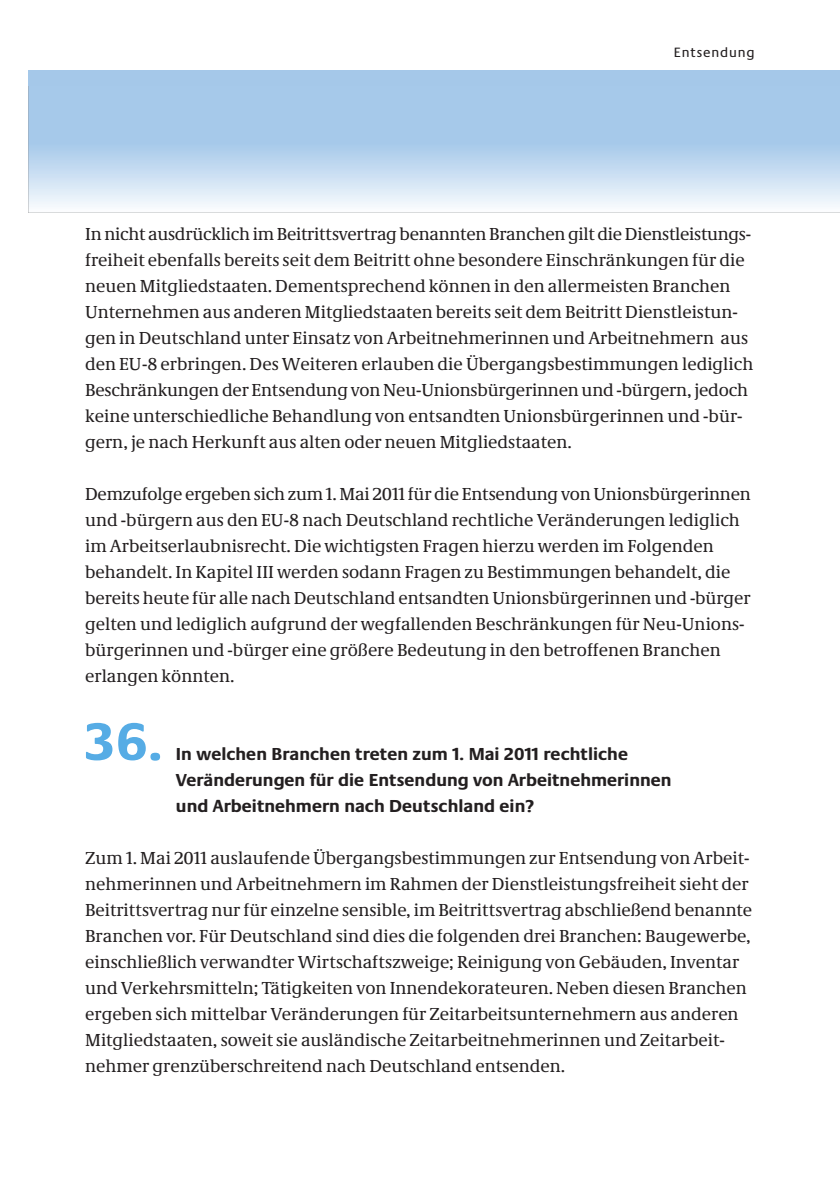
<style>
.page{position:relative;width:840px;height:1191px;background:#fff}
.page>*{position:absolute;margin:0;border:0;box-sizing:border-box;transform-origin:0 0}
.t1{font:700 55px "Neue Praxis";color:#56ace5}
.t2{font:18px/26px "Neue Demos";color:#231f20}
.t3{font:700 18px/26px "Neue Praxis";color:#231f20}
.t4{font:14px "Neue Praxis";letter-spacing:.06em;color:#231f20}
</style>
<div class="page">
<svg style="left:28px;top:85px;width:811px;height:128px;background:#bcd6ef"></svg>
<p class="t4" style="left:673px;top:47px;width:82px">Entsendung</p>
<p class="t2" style="left:85px;top:222px;width:669px">In nicht ausdrücklich im Beitrittsvertrag benannten Branchen gilt die Dienstleistungs&shy;freiheit ebenfalls bereits seit dem Beitritt ohne besondere Einschränkungen für die neuen Mitgliedstaaten. Dementsprechend können in den allermeisten Branchen Unternehmen aus anderen Mitgliedstaaten bereits seit dem Beitritt Dienstleistun&shy;gen in Deutschland unter Einsatz von Arbeitnehmerinnen und Arbeitnehmern aus den EU-8 erbringen. Des Weiteren erlauben die Übergangsbestimmungen lediglich Beschränkungen der Entsendung von Neu-Unionsbürgerinnen und -bürgern, jedoch keine unterschiedliche Behandlung von entsandten Unionsbürgerinnen und -bür&shy;gern, je nach Herkunft aus alten oder neuen Mitgliedstaaten.</p>
<p class="t2" style="left:85px;top:482px;width:667px">Demzufolge ergeben sich zum 1. Mai 2011 für die Entsendung von Unionsbürgerinnen und -bürgern aus den EU-8 nach Deutschland rechtliche Veränderungen lediglich im Arbeitserlaubnisrecht. Die wichtigsten Fragen hierzu werden im Folgenden behandelt. In Kapitel III werden sodann Fragen zu Bestimmungen behandelt, die bereits heute für alle nach Deutschland entsandten Unionsbürgerinnen und -bürger gelten und lediglich aufgrund der wegfallenden Beschränkungen für Neu-Unions&shy;bürgerinnen und -bürger eine größere Bedeutung in den betroffenen Branchen erlangen könnten.</p>
<h1 class="t1" style="left:85px;top:721px;width:79px">36.</h1>
<p class="t3" style="left:176px;top:742px;width:496px">In welchen Branchen treten zum 1. Mai 2011 rechtliche<br>Veränderungen für die Entsendung von Arbeitnehmerinnen und Arbeitnehmern nach Deutschland ein?</p>
<p class="t2" style="left:85px;top:846px;width:668px">Zum 1. Mai 2011 auslaufende Übergangsbestimmungen zur Entsendung von Arbeit&shy;nehmerinnen und Arbeitnehmern im Rahmen der Dienstleistungsfreiheit sieht der Beitrittsvertrag nur für einzelne sensible, im Beitrittsvertrag abschließend benannte Branchen vor. Für Deutschland sind dies die folgenden drei Branchen: Baugewerbe, einschließlich verwandter Wirtschaftszweige; Reinigung von Gebäuden, Inventar und Verkehrsmitteln; Tätigkeiten von Innendekorateuren. Neben diesen Branchen ergeben sich mittelbar Veränderungen für Zeitarbeitsunternehmern aus anderen Mitgliedstaaten, soweit sie ausländische Zeitarbeitnehmerinnen und Zeitarbeit&shy;nehmer grenzüberschreitend nach Deutschland entsenden.</p>
</div>
